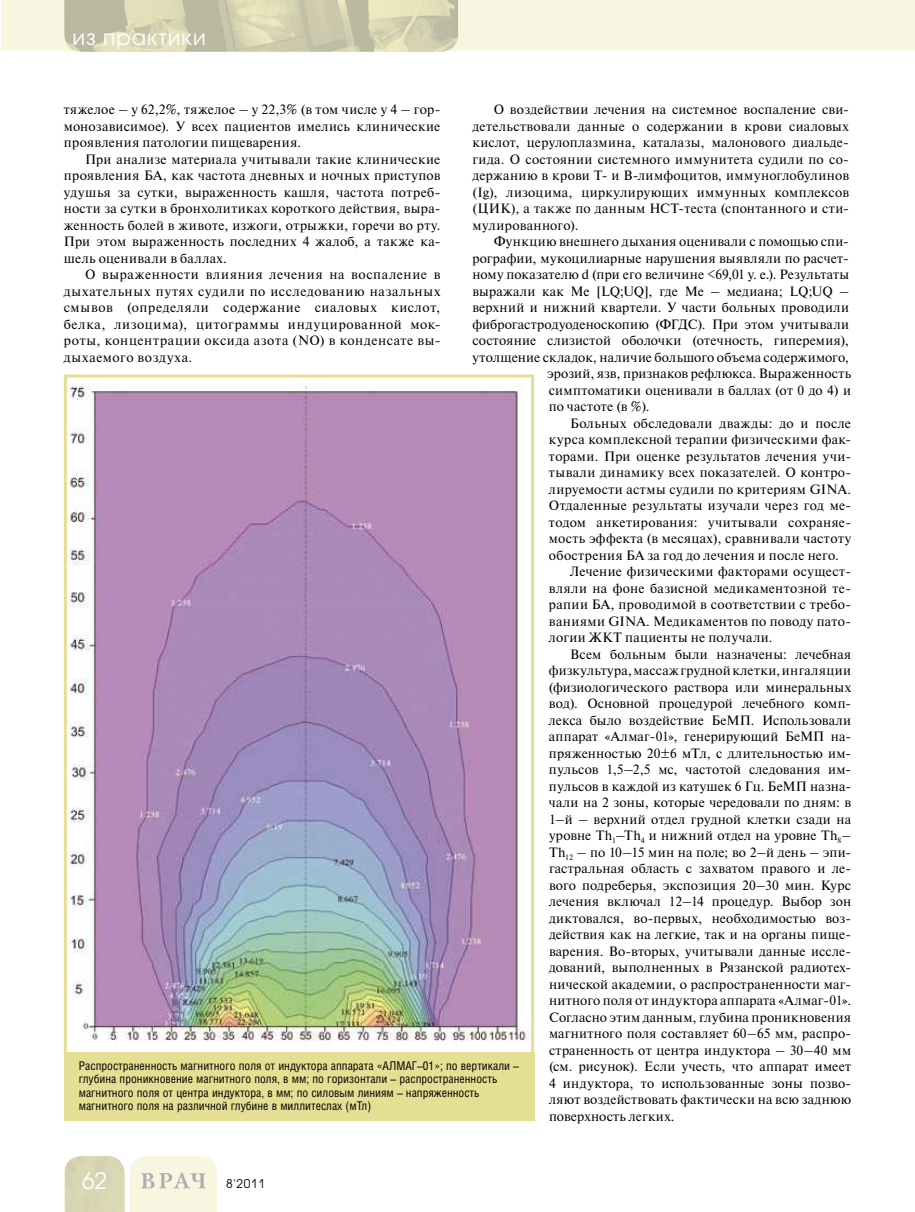
<style>
.page{position:relative;width:915px;height:1212px;background:#fff}
.page>*{position:absolute;margin:0;border:0;box-sizing:border-box;transform-origin:0 0}
.t1{font:22.5px "Avant Garde Gothic C";color:#fff}
.t2{font:21px "Avant Garde Gothic C";letter-spacing:.05em;color:#fff}
.t3{font:13.5px/16.5px "Newton C";letter-spacing:.02em;color:#000;text-align:justify}
.t4{font:13.5px "Newton C";color:#000}
.t5{font:12px/13.5px "Helios Cond";color:#000}
.t6{font:12px "Avant Garde Gothic C";color:#000}
</style>
<div class="page">
<div style="left:1px;top:0;width:913px;height:51px;background:#f8f6e0"></div>
<div style="left:65px;top:1156px;width:59px;height:56px;background:#d9d6b5"></div>
<svg style="left:130px;top:1156px;width:87px;height:56px"></svg>
<img style="left:64px;top:0;width:394px;height:52px">
<img style="left:68px;top:384px;width:462px;height:659px">
<div style="left:64px;top:374px;width:470px;height:681px;border:3px solid #e5df94"></div>
<div style="left:64px;top:1052px;width:470px;height:69px;background:#e5df94"></div>
<h2 class="t2" style="left:72px;top:25px;width:135px">из практики</h2>
<p class="t3" style="left:64px;top:101px;width:378px">тяжелое – у 62,2%, тяжелое – у 22,3% (в том числе у 4 – гор&shy;монозависимое). У всех пациентов имелись клинические проявления патологии пищеварения.</p>
<p class="t3" style="left:64px;top:151px;width:378px;text-indent:21px">При анализе материала учитывали такие клинические проявления БА, как частота дневных и ночных приступов удушья за сутки, выраженность кашля, частота потреб&shy;ности за сутки в бронхолитиках короткого действия, выра&shy;женность болей в животе, изжоги, отрыжки, горечи во рту.<br>При этом выраженность последних 4 жалоб, а также ка&shy;шель оценивали в баллах.</p>
<p class="t3" style="left:64px;top:266px;width:378px;text-indent:21px">О выраженности влияния лечения на воспаление в дыхательных путях судили по исследованию назальных смывов (определяли содержание сиаловых кислот, белка, лизоцима), цитограммы индуцированной мок&shy;роты, концентрации оксида азота (NO) в конденсате вы&shy;дыхаемого воздуха.</p>
<p class="t3" style="left:472px;top:101px;width:378px;text-indent:21px">О воздействии лечения на системное воспаление сви&shy;детельствовали данные о содержании в крови сиаловых кислот, церулоплазмина, каталазы, малонового диальде&shy;гида. О состоянии системного иммунитета судили по со&shy;держанию в крови Т- и В-лимфоцитов, иммуноглобулинов (Ig), лизоцима, циркулирующих иммунных комплексов (ЦИК), а также по данным НСТ-теста (спонтанного и сти&shy;мулированного).</p>
<p class="t3" style="left:472px;top:233px;width:378px;text-indent:21px">Функцию внешнего дыхания оценивали с помощью спи&shy;рографии, мукоцилиарные нарушения выявляли по расчет&shy;ному показателю d (при его величине &lt;69,01 у. е.). Результаты выражали как Ме [LQ;UQ], где Ме – медиана; LQ;UQ – верхний и нижний квартели. У части больных проводили фиброгастродуоденоскопию (ФГДС). При этом учитывали состояние слизистой оболочки (отечность, гиперемия), утолщение складок, наличие большого объема содержимого,</p>
<p class="t3" style="left:547px;top:365px;width:305px">эрозий, язв, признаков рефлюкса. Выраженность</p>
<p class="t5" style="left:79px;top:1058px;width:441px">Распространенность магнитного поля от индуктора аппарата «АЛМАГ–01»; по вертикали – глубина проникновение магнитного поля, в мм; по горизонтали – распространенность магнитного поля от центра индуктора, в мм; по силовым линиям – напряженность магнитного поля на различной глубине в миллитеслах (мТл)</p>
<h1 class="t1" style="left:82px;top:1168px;width:26px">62</h1>
<p class="t6" style="left:226px;top:1177px;width:40px">8'2011</p>
<p class="t3" style="left:549px;top:382px;width:303px">симптоматики оценивали в баллах (от 0 до 4) и по частоте (в %).</p>
<p class="t3" style="left:570px;top:415px;width:282px">Больных обследовали дважды: до и после</p>
<p class="t3" style="left:549px;top:431px;width:303px">курса комплексной терапии физическими фак-</p>
<p class="t3" style="left:549px;top:448px;width:303px">торами. При оценке результатов лечения учи-</p>
<p class="t3" style="left:549px;top:464px;width:303px">тывали динамику всех показателей. О контро-</p>
<p class="t3" style="left:549px;top:481px;width:303px">лируемости астмы судили по критериям GINA.</p>
<p class="t3" style="left:549px;top:497px;width:303px">Отдаленные результаты изучали через год ме-</p>
<p class="t3" style="left:549px;top:514px;width:303px">тодом анкетирования: учитывали сохраняе-</p>
<p class="t3" style="left:549px;top:530px;width:303px">мость эффекта (в месяцах), сравнивали частоту</p>
<p class="t3" style="left:549px;top:547px;width:291px">обострения БА за год до лечения и после него.</p>
<p class="t3" style="left:570px;top:563px;width:282px">Лечение физическими факторами осущест-</p>
<p class="t3" style="left:549px;top:580px;width:303px">вляли на фоне базисной медикаментозной те-</p>
<p class="t3" style="left:549px;top:596px;width:303px">рапии БА, проводимой в соответствии с требо-</p>
<p class="t3" style="left:549px;top:613px;width:303px">ваниями GINA. Медикаментов по поводу пато-</p>
<p class="t3" style="left:549px;top:629px;width:225px">логии ЖКТ пациенты не получали.</p>
<p class="t3" style="left:570px;top:646px;width:282px">Всем больным были назначены: лечебная</p>
<p class="t3" style="left:549px;top:662px;width:303px">физкультура, массаж грудной клетки, ингаляции</p>
<p class="t3" style="left:549px;top:679px;width:303px">(физиологического раствора или минеральных</p>
<p class="t4" style="left:549px;top:696px;width:303px">вод). Основной процедурой лечебного комп-</p>
<p class="t3" style="left:549px;top:712px;width:303px">лекса было воздействие БеМП. Использовали</p>
<p class="t3" style="left:549px;top:728px;width:303px">аппарат «Алмаг-01», генерирующий БеМП на-</p>
<p class="t3" style="left:549px;top:745px;width:303px">пряженностью 20±6 мТл, с длительностью им-</p>
<p class="t3" style="left:549px;top:761px;width:303px">пульсов 1,5–2,5 мс, частотой следования им-</p>
<p class="t3" style="left:549px;top:778px;width:303px">пульсов в каждой из катушек 6 Гц. БеМП назна-</p>
<p class="t3" style="left:549px;top:794px;width:303px">чали на 2 зоны, которые чередовали по дням: в</p>
<p class="t3" style="left:549px;top:811px;width:303px">1–й – верхний отдел грудной клетки сзади на</p>
<p class="t3" style="left:549px;top:827px;width:303px">уровне Th<sub>1</sub>–Th<sub>4</sub> и нижний отдел на уровне Th<sub>8</sub>–</p>
<p class="t3" style="left:549px;top:844px;width:303px">Th<sub>12</sub> – по 10–15 мин на поле; во 2–й день – эпи-</p>
<p class="t3" style="left:549px;top:860px;width:303px">гастральная область с захватом правого и ле-</p>
<p class="t3" style="left:549px;top:877px;width:303px">вого подреберья, экспозиция 20–30 мин. Курс</p>
<p class="t3" style="left:549px;top:893px;width:303px">лечения включал 12–14 процедур. Выбор зон</p>
<p class="t3" style="left:549px;top:910px;width:303px">диктовался, во-первых, необходимостью воз-</p>
<p class="t3" style="left:549px;top:926px;width:303px">действия как на легкие, так и на органы пище-</p>
<p class="t3" style="left:549px;top:943px;width:303px">варения. Во-вторых, учитывали данные иссле-</p>
<p class="t3" style="left:549px;top:959px;width:303px">дований, выполненных в Рязанской радиотех-</p>
<p class="t3" style="left:549px;top:976px;width:303px">нической академии, о распространенности маг-</p>
<p class="t3" style="left:549px;top:992px;width:303px">нитного поля от индуктора аппарата «Алмаг-01».</p>
<p class="t3" style="left:549px;top:1009px;width:303px">Согласно этим данным, глубина проникновения</p>
<p class="t3" style="left:549px;top:1025px;width:303px">магнитного поля составляет 60–65 мм, распро-</p>
<p class="t3" style="left:549px;top:1042px;width:303px">страненность от центра индуктора – 30–40 мм</p>
<p class="t3" style="left:549px;top:1058px;width:303px">(см. рисунок). Если учесть, что аппарат имеет</p>
<p class="t3" style="left:549px;top:1075px;width:303px">4 индуктора, то использованные зоны позво-</p>
<p class="t3" style="left:549px;top:1091px;width:303px">ляют воздействовать фактически на всю заднюю</p>
<p class="t3" style="left:549px;top:1108px;width:127px">поверхность легких.</p>
</div>
